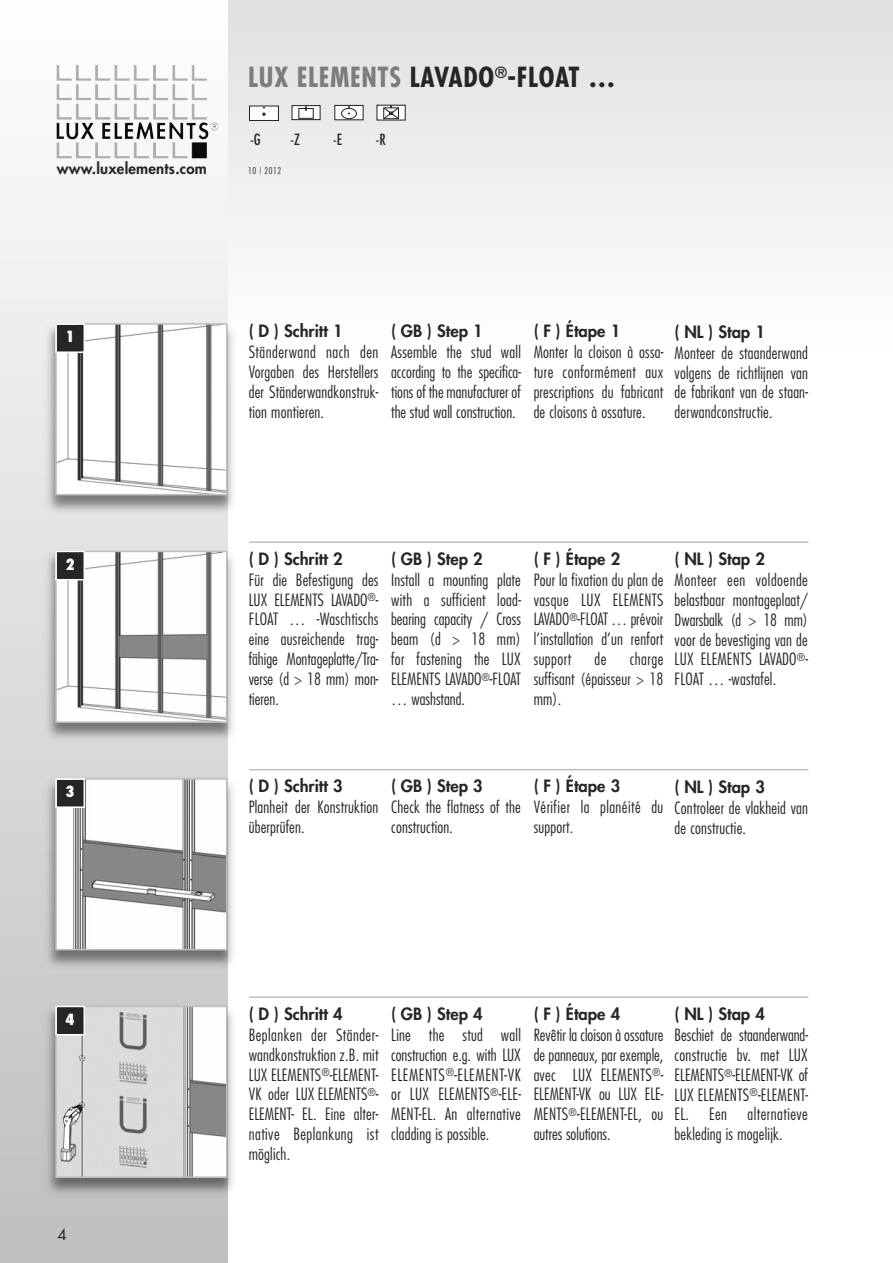
<style>
.page{position:relative;width:893px;height:1263px;background:#fff}
.page>*{position:absolute;margin:0;border:0;box-sizing:border-box;transform-origin:0 0}
.t1{font:700 condensed 27px "Futura";letter-spacing:.025em;color:#272627}
.t2{font:300 condensed 16.5px/19.8px "Futura";letter-spacing:.01em;color:#272627;text-align:justify}
.t3{font:800 16.5px "Futura";color:#272627}
.t4{font:300 condensed 16.5px/19.8px "Futura";letter-spacing:.03em;color:#272627}
.t5{font:800 15px "Futura";letter-spacing:.015em;color:#272627}
.t6{font:condensed 15px "Futura";color:#272627}
.t7{font:800 condensed 15px "Futura";color:#fff}
.t8{font:15px "Futura";color:#272627}
.t9{font:300 condensed 9px "Futura";letter-spacing:.06em;color:#272627}
.s1{color:#7d7d7d}
</style>
<div class="page">
<div style="left:0;top:0;width:893px;height:349px;background:linear-gradient(to bottom,#e0dfe0,#fff)"></div>
<div style="left:0;top:0;width:227px;height:1263px;background:linear-gradient(to bottom,#fbfbfb,#c1c1c1)"></div>
<img style="left:66px;top:122px;width:140px;height:17px">
<div style="left:249px;top:106px;width:30px;height:15px;background:#fff;border:1px solid #231f20"></div>
<svg style="left:263px;top:106px;width:2px;height:9px"></svg>
<div style="left:292px;top:105px;width:28px;height:15px;background:#fff;border:1px solid #231f20"></div>
<div style="left:298px;top:108px;width:16px;height:11px;border:1px solid #231f20"></div>
<div style="left:334px;top:105px;width:29px;height:15px;background:#fff;border:1px solid #231f20"></div>
<svg style="left:341px;top:106px;width:16px;height:13px"></svg>
<div style="left:377px;top:105px;width:29px;height:15px;background:#fff;border:1px solid #231f20"></div>
<svg style="left:383px;top:106px;width:17px;height:14px"></svg>
<img style="left:42px;top:319px;width:198px;height:198px">
<img style="left:58px;top:326px;width:166px;height:166px">
<div style="left:55px;top:323px;width:172px;height:172px;border:2px solid #bebebe"></div>
<div style="left:57px;top:325px;width:27px;height:26px;background:#272627"></div>
<div style="left:55px;top:323px;width:30px;height:30px;border:2px solid #fff"></div>
<hr style="left:249px;top:541px;width:559px;height:2px;background:#bebebe">
<img style="left:42px;top:547px;width:191px;height:198px">
<img style="left:58px;top:554px;width:166px;height:166px">
<div style="left:55px;top:551px;width:172px;height:172px;border:2px solid #bebebe"></div>
<div style="left:57px;top:552px;width:27px;height:27px;background:#272627"></div>
<div style="left:55px;top:551px;width:30px;height:29px;border:2px solid #fff"></div>
<hr style="left:249px;top:769px;width:559px;height:1px;background:#bebebe">
<img style="left:42px;top:774px;width:191px;height:198px">
<img style="left:58px;top:781px;width:166px;height:166px">
<div style="left:55px;top:778px;width:172px;height:172px;border:2px solid #bebebe"></div>
<div style="left:57px;top:780px;width:27px;height:26px;background:#272627"></div>
<div style="left:55px;top:778px;width:30px;height:30px;border:2px solid #fff"></div>
<hr style="left:249px;top:996px;width:559px;height:2px;background:#bebebe">
<img style="left:42px;top:1002px;width:191px;height:198px">
<img style="left:58px;top:1009px;width:166px;height:166px">
<div style="left:55px;top:1006px;width:172px;height:172px;border:2px solid #bebebe"></div>
<div style="left:57px;top:1007px;width:27px;height:27px;background:#272627"></div>
<div style="left:55px;top:1006px;width:30px;height:29px;border:2px solid #fff"></div>
<p class="t5" style="left:57px;top:161px;width:152px">www.luxelements.com</p>
<h1 class="t1" style="left:248px;top:65px;width:369px"><span class="s1">LUX ELEMENTS</span> LAVADO<sup>®</sup>-FLOAT …</h1>
<p class="t6" style="left:250px;top:133px;width:12px">-G</p>
<p class="t6" style="left:291px;top:133px;width:11px">-Z</p>
<p class="t6" style="left:333px;top:133px;width:10px">-E</p>
<p class="t6" style="left:376px;top:133px;width:11px">-R</p>
<p class="t9" style="left:248px;top:167px;width:35px">10 | 2012</p>
<p class="t7" style="left:66px;top:330px;width:11px">1</p>
<p class="t7" style="left:66px;top:558px;width:11px">2</p>
<p class="t7" style="left:66px;top:785px;width:11px">3</p>
<p class="t3" style="left:249px;top:323px;width:95px">( D ) Schritt 1</p>
<p class="t2" style="left:249px;top:343px;width:131px">Ständerwand nach den Vorgaben des Her stellers der Ständer wand konstruk - tion mon tieren.</p>
<p class="t3" style="left:391px;top:323px;width:93px">( GB ) Step 1</p>
<p class="t2" style="left:391px;top:343px;width:131px">Assemble the stud wall according to the specifi ca - tions of the manufacturer of the stud wall construction.</p>
<p class="t3" style="left:534px;top:323px;width:88px">( F ) Étape 1</p>
<p class="t2" style="left:534px;top:343px;width:131px">Monter la cloison à ossa - ture conformément aux prescriptions du fabricant de cloisons à ossature.</p>
<p class="t3" style="left:675px;top:324px;width:92px">( NL ) Stap 1</p>
<p class="t2" style="left:675px;top:344px;width:135px">Monteer de staanderwand volgens de richtlijnen van de fabrikant van de staan - der wandconstructie.</p>
<p class="t3" style="left:249px;top:551px;width:95px">( D ) Schritt 2</p>
<p class="t2" style="left:249px;top:571px;width:131px">Für die Befestigung des LUX ELEMENTS LAVA DO<sup>®</sup>- FLOAT … -Wasch tischs eine ausreichende trag&shy;fähige Mon tage platte/Tra - verse (d &gt; 18 mm) mon - tieren.</p>
<p class="t3" style="left:391px;top:551px;width:93px">( GB ) Step 2</p>
<p class="t2" style="left:391px;top:571px;width:131px">Install a mounting plate with a sufficient load&shy;bearing capacity / Cross beam (d &gt; 18 mm) for fasten ing the LUX ELEMENTS LAVADO<sup>®</sup>-FLOAT … washstand.</p>
<p class="t3" style="left:534px;top:551px;width:88px">( F ) Étape 2</p>
<p class="t2" style="left:534px;top:571px;width:131px">Pour la fixation du plan de vasque LUX ELEMENTS LAVADO<sup>®</sup>-FLOAT … prévoir l’installation d’un renfort support</p>
<p class="t2" style="left:534px;top:650px;width:131px;text-indent:96px">charge suffisant (épaisseur &gt; 18 mm).</p>
<p class="t2" style="left:595px;top:650px;width:13px">de</p>
<p class="t3" style="left:675px;top:551px;width:92px">( NL ) Stap 2</p>
<p class="t2" style="left:675px;top:571px;width:135px">Monteer een voldoende belastbaar montageplaat/ Dwarsbalk (d &gt; 18 mm) voor de bevestiging van de LUX ELEMENTS LAVADO<sup>®</sup>- FLOAT … -wastafel.</p>
<p class="t3" style="left:249px;top:778px;width:95px">( D ) Schritt 3</p>
<p class="t2" style="left:249px;top:798px;width:131px">Planheit der Konstruktion überprüfen.</p>
<p class="t3" style="left:391px;top:778px;width:93px">( GB ) Step 3</p>
<p class="t2" style="left:391px;top:798px;width:131px">Check the flatness of the construction.</p>
<p class="t3" style="left:534px;top:778px;width:88px">( F ) Étape 3</p>
<p class="t4" style="left:534px;top:798px;width:131px">Vérifier la planéité du support.</p>
<p class="t3" style="left:675px;top:778px;width:92px">( NL ) Stap 3</p>
<p class="t2" style="left:675px;top:799px;width:135px">Controleer de vlakheid van de constructie.</p>
<p class="t7" style="left:66px;top:1013px;width:11px">4</p>
<p class="t8" style="left:57px;top:1227px;width:11px">4</p>
<p class="t3" style="left:249px;top:1006px;width:95px">( D ) Schritt 4</p>
<p class="t2" style="left:249px;top:1026px;width:131px">Beplanken der Ständer - wand konstruktion z.B. mit LUX ELEMENTS<sup>®</sup>-ELE MENT-VK oder LUX ELEMENTS<sup>®</sup>- ELE MENT- EL. Eine alter - native Beplankung ist möglich.</p>
<p class="t3" style="left:391px;top:1006px;width:93px">( GB ) Step 4</p>
<p class="t2" style="left:391px;top:1026px;width:131px">Line the stud wall construction e.g. with LUX ELEMENTS<sup>®</sup>-ELEMENT-VK or LUX ELEMENTS<sup>®</sup>-ELE-MENT-EL. An alternative cladding is possible.</p>
<p class="t3" style="left:534px;top:1006px;width:88px">( F ) Étape 4</p>
<p class="t2" style="left:534px;top:1026px;width:131px">Revêtir la cloison à ossature de panneaux, par exemple, avec LUX ELEMENTS<sup>®</sup>- ELEMENT-VK ou LUX ELE-MENTS<sup>®</sup>-ELEMENT-EL, ou autres solutions.</p>
<p class="t3" style="left:675px;top:1006px;width:92px">( NL ) Stap 4</p>
<p class="t2" style="left:675px;top:1026px;width:135px">Beschiet de staanderwand&shy;constructie bv. met LUX ELEMENTS<sup>®</sup>-ELEMENT-VK of LUX ELEMENTS<sup>®</sup>-ELEMENT-EL. Een alternatieve bekleding is mogelijk.</p>
</div>
